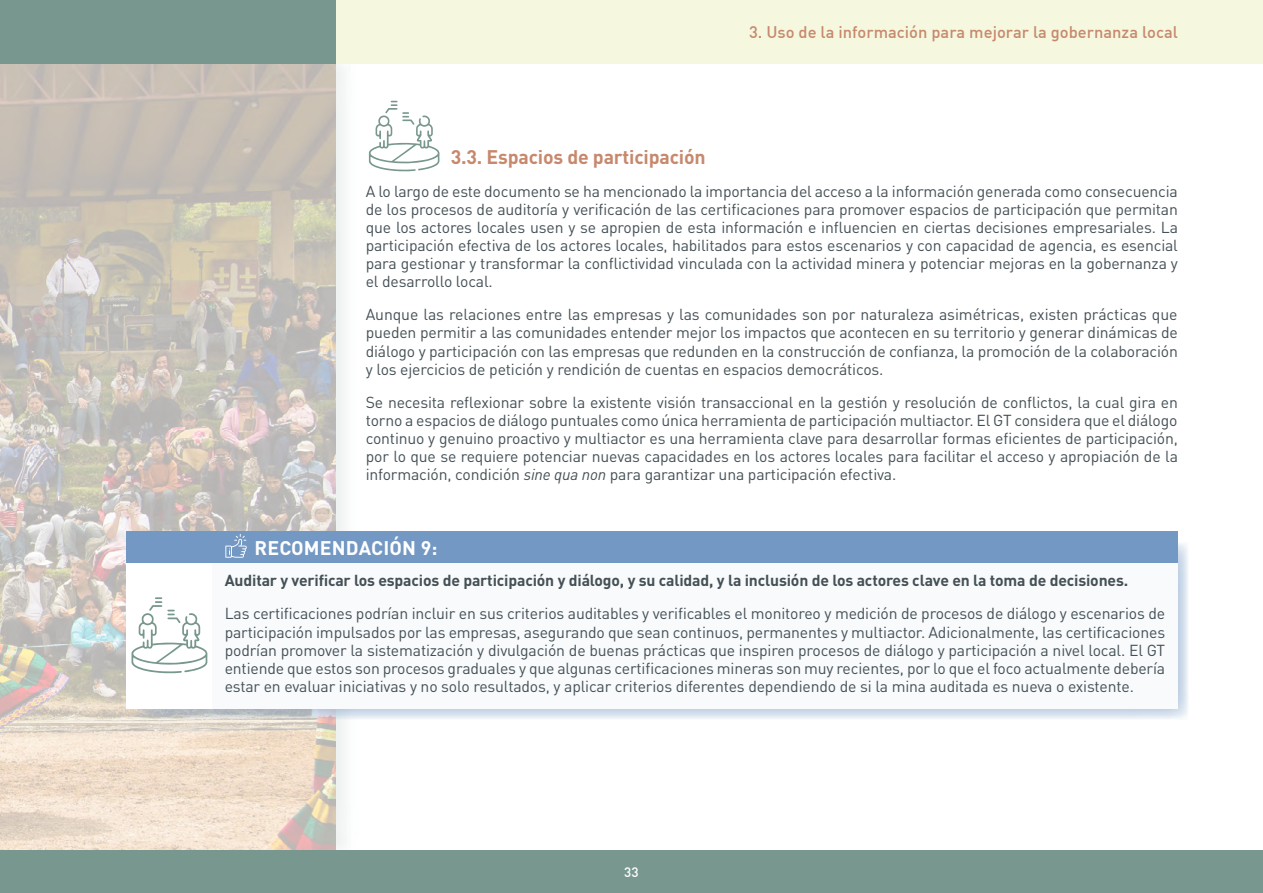
<style>
.page{position:relative;width:1263px;height:893px;background:#fff}
.page>*{position:absolute;margin:0;border:0;box-sizing:border-box;transform-origin:0 0}
.t1{font:700 19.5px "DIN Pro";letter-spacing:-.01em;color:#c7896d}
.t2{font:700 19.5px "DIN Pro";letter-spacing:.01em;color:#fff}
.t3{font:500 16.5px "DIN";color:#c7896d}
.t4{font:15.75px/18.1px "DIN Pro";letter-spacing:-.01em;color:#445055;text-align:justify}
.t5{font:700 15.75px "DIN Pro";letter-spacing:-.01em;color:#445055}
.t6{font:500 13.5px "DIN";color:#fff}
.s1{font-style:italic}
</style>
<div class="page">
<div style="left:0;top:50px;width:358px;height:814px;background:#f6f8f7"></div>
<img style="left:0;top:64px;width:336px;height:786px">
<div style="left:0;top:850px;width:1263px;height:43px;background:#78988f"></div>
<div style="left:336px;top:0;width:927px;height:64px;background:#f5f7df"></div>
<div style="left:0;top:0;width:336px;height:64px;background:#78988f"></div>
<svg style="left:369px;top:101px;width:70px;height:70px"></svg>
<svg style="left:137px;top:543px;width:1051px;height:177px;background:#d6dfe8"></svg>
<div style="left:212px;top:562px;width:966px;height:147px;background:#f8fafc"></div>
<div style="left:127px;top:563px;width:85px;height:146px;background:#fff"></div>
<svg style="left:132px;top:597px;width:75px;height:76px"></svg>
<div style="left:127px;top:531px;width:1051px;height:32px;background:#7398c4"></div>
<svg style="left:225px;top:534px;width:22px;height:24px"></svg>
<p class="t3" style="left:749px;top:21px;width:430px">3. Uso de la información para mejorar la gobernanza local</p>
<p class="t1" style="left:451px;top:143px;width:256px">3.3. Espacios de participación</p>
<p class="t4" style="left:366px;top:180px;width:814px">A lo largo de este documento se ha mencionado la importancia del acceso a la información generada como consecuencia de los procesos de auditoría y verificación de las certificaciones para promover espacios de participación que permitan que los actores locales usen y se apropien de esta información e influencien en ciertas decisiones empresariales. La participación efectiva de los actores locales, habilitados para estos escenarios y con capacidad de agencia, es esencial para gestionar y transformar la conflictividad vinculada con la actividad minera y potenciar mejoras en la gobernanza y el desarrollo local.</p>
<p class="t4" style="left:366px;top:304px;width:814px">Aunque las relaciones entre las empresas y las comunidades son por naturaleza asimétricas, existen prácticas que pueden permitir a las comunidades entender mejor los impactos que acontecen en su territorio y generar dinámicas de diálogo y participación con las empresas que redunden en la construcción de confianza, la promoción de la colaboración y los ejercicios de petición y rendición de cuentas en espacios democráticos.</p>
<p class="t4" style="left:366px;top:391px;width:814px">Se necesita reflexionar sobre la existente visión transaccional en la gestión y resolución de conflictos, la cual gira en torno a espacios de diálogo puntuales como única herramienta de participación multiactor. El GT considera que el diálogo continuo y genuino proactivo y multiactor es una herramienta clave para desarrollar formas eficientes de participación, por lo que se requiere potenciar nuevas capacidades en los actores locales para facilitar el acceso y apropiación de la información, condición <span class="s1">sine qua non</span> para garantizar una participación efectiva.</p>
<p class="t2" style="left:254px;top:534px;width:184px">RECOMENDACIÓN 9:</p>
<p class="t5" style="left:225px;top:570px;width:905px">Auditar y verificar los espacios de participación y diálogo, y su calidad, y la inclusión de los actores clave en la toma de decisiones.</p>
<p class="t4" style="left:225px;top:603px;width:942px">Las certificaciones podrían incluir en sus criterios auditables y verificables el monitoreo y medición de procesos de diálogo y escenarios de participación impulsados por las empresas, asegurando que sean continuos, permanentes y multiactor. Adicionalmente, las certificaciones podrían promover la sistematización y divulgación de buenas prácticas que inspiren procesos de diálogo y participación a nivel local. El GT entiende que estos son procesos graduales y que algunas certificaciones mineras son muy recientes, por lo que el foco actualmente debería estar en evaluar iniciativas y no solo resultados, y aplicar criterios diferentes dependiendo de si la mina auditada es nueva o existente.</p>
<p class="t6" style="left:624px;top:863px;width:16px">33</p>
</div>
